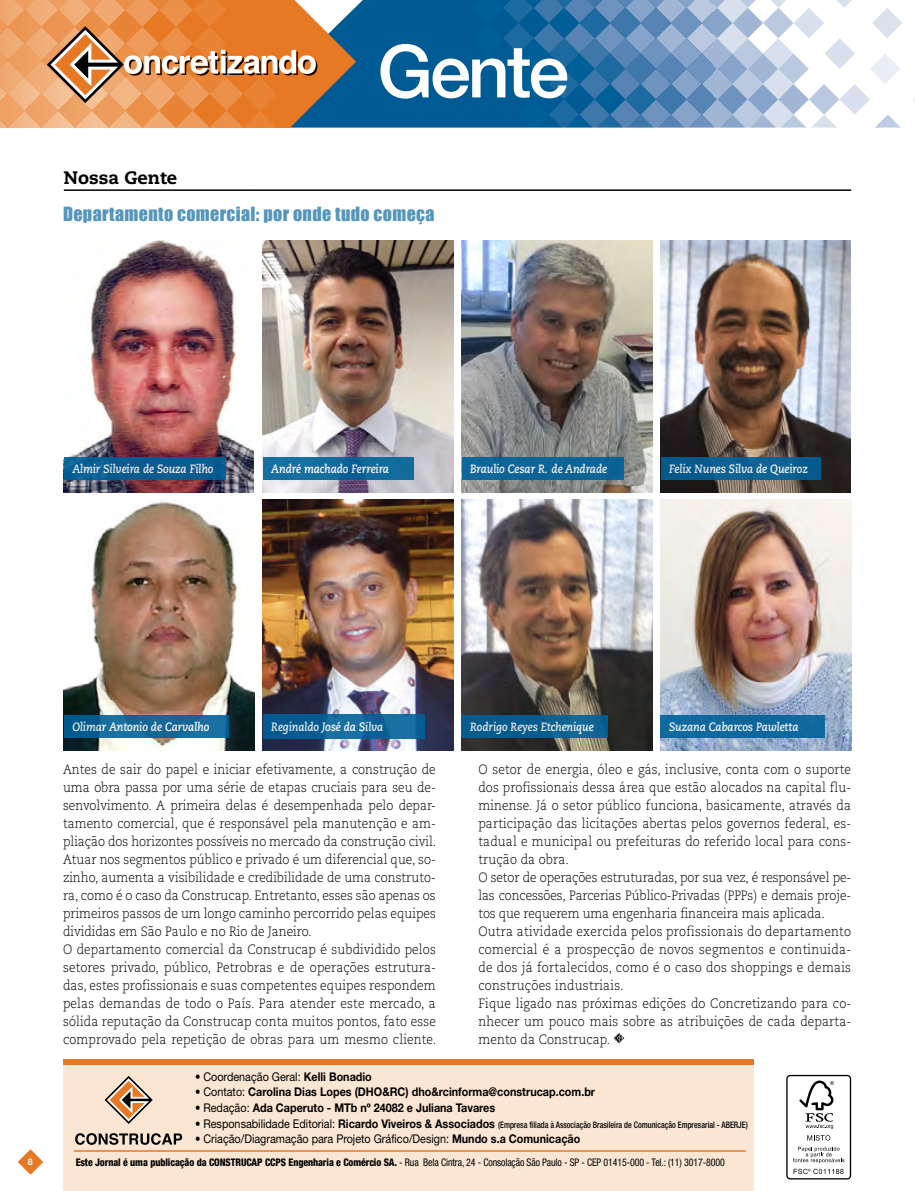
<style>
.page{position:relative;width:915px;height:1191px;background:#fff}
.page>*{position:absolute;margin:0;border:0;box-sizing:border-box;transform-origin:0 0}
.t1{font:500 73.2px "Helvetica Neue LT";letter-spacing:-.04em;color:#fff}
.t2{font:18px "Impact";letter-spacing:.02em;color:#5496bc}
.t3{font:800 18px "Caecilia LT Std";color:#000}
.t4{font:300 13.5px/18px "Caecilia LT Std";letter-spacing:.01em;color:#000;scale:.9 1}
.t5{font:italic 700 12px "Caecilia LT Std";letter-spacing:-.01em;color:#fff;scale:.9 1}
.t6{font:700 12px "Helvetica Neue LT";color:#000;scale:.9 1}
.t7{font:12px "Helvetica Neue LT";color:#000;scale:.9 1}
.t8{font:condensed 10.5px "Helvetica Neue LT";letter-spacing:-.01em;color:#000;scale:.94 1}
.t9{font:500 condensed 9px "Helvetica Neue LT Std";color:#000;scale:.9 1}
.t10{font:700 9px "Helvetica Neue LT";color:#fff}
.s1{font-weight:700}
.s2{font-weight:400}
.s3{font-family:"Helvetica Neue LT";font-weight:400;font-stretch:normal;font-size:12px}
.s4{font-family:"Helvetica Neue LT";font-weight:700;font-stretch:normal;font-size:12px}
.s5{font-weight:800}
</style>
<div class="page">
<svg style="left:18px;top:1149px;width:25px;height:25px"></svg>
<img style="left:660px;top:241px;width:190px;height:251px">
<div style="left:660px;top:457px;width:160px;height:23px;background:#075d8f"></div>
<div style="left:63px;top:1064px;width:690px;height:127px;background:#fbe6d4"></div>
<div style="left:63px;top:1059px;width:690px;height:5px;background:#e77925"></div>
<svg style="left:786px;top:1074px;width:64px;height:105px"></svg>
<div style="left:232px;top:0;width:479px;height:128px;background:#005a93"></div>
<svg style="left:472px;top:0;width:430px;height:128px"></svg>
<hr style="left:64px;top:189px;width:786px;height:2px;background:#000">
<hr style="left:74px;top:1150px;width:671px;height:1px;background:#e77925">
<svg style="left:0;top:0;width:356px;height:128px;background:#d6915c"></svg>
<svg style="left:613px;top:1032px;width:11px;height:11px"></svg>
<img style="left:461px;top:241px;width:191px;height:251px">
<img style="left:64px;top:501px;width:190px;height:249px">
<img style="left:64px;top:241px;width:190px;height:251px">
<img style="left:263px;top:241px;width:190px;height:251px">
<img style="left:461px;top:499px;width:191px;height:251px">
<img style="left:660px;top:499px;width:190px;height:251px">
<div style="left:461px;top:457px;width:162px;height:23px;background:#0d6597"></div>
<div style="left:64px;top:715px;width:164px;height:22px;background:linear-gradient(to right,#075f91,#1c70a0)"></div>
<div style="left:64px;top:457px;width:161px;height:23px;background:#0b5b8f"></div>
<div style="left:263px;top:457px;width:150px;height:23px;background:linear-gradient(to right,#176ea1,#10669a)"></div>
<div style="left:461px;top:715px;width:146px;height:22px;background:linear-gradient(to right,#01588b,#0f6594)"></div>
<div style="left:660px;top:715px;width:164px;height:22px;background:#0f689d"></div>
<img style="left:263px;top:499px;width:190px;height:251px">
<div style="left:263px;top:714px;width:161px;height:24px;background:linear-gradient(to bottom,#0d6599,#0d6499)"></div>
<svg style="left:75px;top:1133px;width:107px;height:11px"></svg>
<svg style="left:105px;top:1076px;width:48px;height:48px"></svg>
<h2 class="t3" style="left:64px;top:166px;width:115px">Nossa Gente</h2>
<h1 class="t1" style="left:377px;top:28px;width:193px">Gente</h1>
<h2 class="t2" style="left:63px;top:199px;width:373px">Departamento comercial: por onde tudo começa</h2>
<p class="t5" style="left:72px;top:462px;width:158px">Almir Silveira de Souza Filho</p>
<p class="t5" style="left:271px;top:462px;width:132px">André machado Ferreira</p>
<p class="t5" style="left:470px;top:462px;width:153px">Braulio Cesar R. de Andrade</p>
<p class="t5" style="left:669px;top:462px;width:155px">Felix Nunes Silva de Queiroz</p>
<p class="t10" style="left:28px;top:1156px;width:7px">8</p>
<p class="t5" style="left:72px;top:719px;width:154px">Olimar Antonio de Carvalho</p>
<p class="t5" style="left:271px;top:719px;width:126px">Reginaldo José da Silva</p>
<p class="t5" style="left:470px;top:719px;width:139px">Rodrigo Reyes Etchenique</p>
<p class="t5" style="left:669px;top:719px;width:145px">Suzana Cabarcos Pawletta</p>
<p class="t4" style="left:63px;top:760px;width:416px">Antes de sair do papel e iniciar efetivamente, a construção de uma obra passa por uma série de etapas cruciais para seu de&shy;senvolvimento. A primeira delas é desempenhada pelo depar&shy;tamento comercial, que é responsável pela manutenção e am&shy;pliação dos horizontes possíveis no mercado da construção civil.<br>Atuar nos segmentos público e privado é um diferencial que, so&shy;zinho, aumenta a visibilidade e credibilidade de uma construto&shy;ra, como é o caso da Construcap. Entretanto, esses são apenas os primeiros passos de um longo caminho percorrido pelas equipes divididas em São Paulo e no Rio de Janeiro.<br>O departamento comercial da Construcap é subdividido pelos setores privado, público, Petrobras e de operações estrutura&shy;das, estes profissionais e suas competentes equipes respondem pelas demandas de todo o País. Para atender este mercado, a sólida reputação da Construcap conta muitos pontos, fato esse comprovado pela repetição de obras para um mesmo cliente.</p>
<p class="t4" style="left:478px;top:760px;width:415px">O setor de energia, óleo e gás, inclusive, conta com o suporte dos profissionais dessa área que estão alocados na capital flu&shy;minense. Já o setor público funciona, basicamente, através da participação das licitações abertas pelos governos federal, es&shy;tadual e municipal ou prefeituras do referido local para cons&shy;trução da obra.<br>O setor de operações estruturadas, por sua vez, é responsável pe&shy;las concessões, Parcerias Público-Privadas (PPPs) e demais proje&shy;tos que requerem uma engenharia financeira mais aplicada.<br>Outra atividade exercida pelos profissionais do departamento comercial é a prospecção de novos segmentos e continuida&shy;de dos já fortalecidos, como é o caso dos shoppings e demais construções industriais.<br>Fique ligado nas próximas edições do Concretizando para co&shy;nhecer um pouco mais sobre as atribuições de cada departa&shy;mento da Construcap.</p>
<p class="t7" style="left:195px;top:1069px;width:198px">• Coordenação Geral: <span class="s1">Kelli Bonadio</span></p>
<p class="t6" style="left:195px;top:1084px;width:446px"><span class="s2">• Contato:</span> Carolina Dias Lopes (DHO&amp;RC) dho&amp;rcinforma@construcap.com.br</p>
<p class="t6" style="left:195px;top:1100px;width:335px"><span class="s2">• Redação:</span> Ada Caperuto - MTb nº 24082 e Juliana Tavares</p>
<p class="t9" style="left:195px;top:1119px;width:615px"><span class="s3">• Responsabilidade Editorial:</span> <span class="s4">Ricardo Viveiros &amp; Associados</span> (Empresa filiada à Associação Brasileira de Comunicação Empresarial - ABERJE)</p>
<p class="t7" style="left:195px;top:1132px;width:429px">• Criação/Diagramação para Projeto Gráfico/Design: <span class="s1">Mundo s.a Comunicação</span></p>
<p class="t8" style="left:76px;top:1156px;width:691px"><span class="s5">Este Jornal é uma publicação da CONSTRUCAP CCPS Engenharia e Comércio SA.</span> - Rua Bela Cintra, 24 - Consolação São Paulo - SP - CEP 01415-000 - Tel.: (11) 3017-8000</p>
</div>
